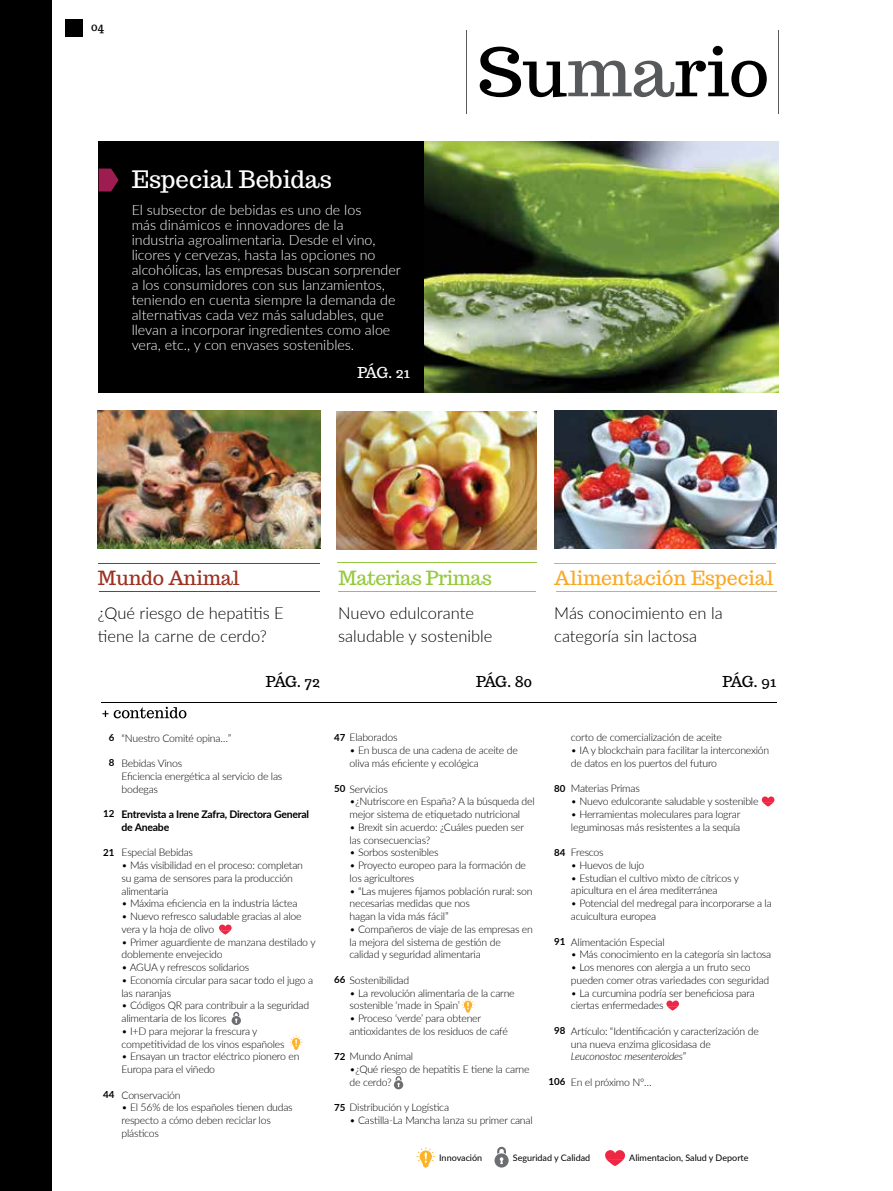
<style>
.page{position:relative;width:893px;height:1191px;background:#fff}
.page>*{position:absolute;margin:0;border:0;box-sizing:border-box;transform-origin:0 0}
.t1{font:24px "Trocchi";color:#fff}
.t2{font:19.5px "Trocchi";color:#faa824}
.t3{font:19.5px "Trocchi";letter-spacing:-.02em;color:#95c93d}
.t4{font:19.5px "Trocchi";color:#9c3021}
.t5{font:300 16.5px/22.5px "Lato";color:#000}
.t6{font:15px "Trocchi";letter-spacing:-.075em;color:#000}
.t7{font:15px "Trocchi";color:#fff}
.t8{font:300 14.25px/15px "Lato";color:#fff}
.t9{font:12px "Trocchi";color:#000}
.t10{font:300 10.5px/12.8px "Lato";letter-spacing:-.02em;color:#000}
.t11{font:700 10.5px/12.8px "Lato";letter-spacing:-.02em;color:#000}
.t12{font:700 9.75px "Lato";color:#000}
.t13{font:9px "Lato";color:#000}
.s1{font-weight:700;font-size:9.75px}
.s2{font-style:italic}
</style>
<div class="page">
<img style="left:424px;top:141px;width:354px;height:251px">
<div style="left:0;top:0;width:51px;height:1191px;background:#000"></div>
<svg style="left:480px;top:46px;width:287px;height:51px"></svg>
<hr style="left:466px;top:30px;width:1px;height:83px;background:#58595b">
<hr style="left:778px;top:30px;width:1px;height:83px;background:#58595b">
<hr style="left:101px;top:702px;width:675px;height:1px;background:#000">
<svg style="left:102px;top:707px;width:84px;height:11px"></svg>
<div style="left:99px;top:141px;width:325px;height:251px;background:#000"></div>
<svg style="left:99px;top:168px;width:20px;height:23px"></svg>
<svg style="left:605px;top:1150px;width:20px;height:16px"></svg>
<svg style="left:494px;top:1146px;width:15px;height:21px"></svg>
<svg style="left:417px;top:1147px;width:18px;height:20px"></svg>
<svg style="left:290px;top:1035px;width:12px;height:14px"></svg>
<svg style="left:462px;top:998px;width:12px;height:14px"></svg>
<div style="left:65px;top:19px;width:18px;height:18px;background:#000"></div>
<img style="left:337px;top:411px;width:199px;height:138px">
<img style="left:98px;top:411px;width:222px;height:137px">
<img style="left:554px;top:411px;width:222px;height:137px">
<hr style="left:337px;top:562px;width:199px;height:1px;background:#95c93d">
<hr style="left:98px;top:563px;width:222px;height:1px;background:#9c3021">
<hr style="left:555px;top:563px;width:221px;height:1px;background:#faa824">
<hr style="left:338px;top:590px;width:198px;height:1px;background:#95c93d">
<hr style="left:100px;top:591px;width:220px;height:1px;background:#9c3021">
<hr style="left:556px;top:591px;width:220px;height:1px;background:#faa824">
<svg style="left:219px;top:924px;width:13px;height:10px"></svg>
<svg style="left:762px;top:796px;width:12px;height:10px"></svg>
<svg style="left:666px;top:1000px;width:13px;height:10px"></svg>
<svg style="left:232px;top:1011px;width:9px;height:14px"></svg>
<svg style="left:394px;top:1076px;width:9px;height:13px"></svg>
<p class="t9" style="left:91px;top:19px;width:14px">04</p>
<h1 class="t1" style="left:132px;top:164px;width:202px">Especial Bebidas</h1>
<p class="t8" style="left:132px;top:202px;width:271px">El subsector de bebidas es uno de los<br>más dinámicos e innovadores de la<br>industria agroalimentaria. Desde el vino, licores y cervezas, hasta las opciones no alcohólicas, las empresas buscan sorprender a los consumidores con sus lanzamientos, teniendo en cuenta siempre la demanda de alternativas cada vez más saludables, que llevan a incorporar ingredientes como aloe vera, etc., y con envases sostenibles.</p>
<h3 class="t7" style="left:357px;top:363px;width:54px">PÁG. 21</h3>
<h2 class="t4" style="left:98px;top:565px;width:143px">Mundo Animal</h2>
<h2 class="t3" style="left:338px;top:565px;width:155px">Materias Primas</h2>
<h2 class="t2" style="left:554px;top:565px;width:221px">Alimentación Especial</h2>
<h3 class="t5" style="left:98px;top:601px;width:187px">¿Qué riesgo de hepatitis E tiene la carne de cerdo?</h3>
<h3 class="t6" style="left:266px;top:671px;width:56px">PÁG. 72</h3>
<h3 class="t5" style="left:338px;top:601px;width:156px">Nuevo edulcorante saludable y sostenible</h3>
<h3 class="t6" style="left:476px;top:671px;width:57px">PÁG. 80</h3>
<h3 class="t5" style="left:554px;top:601px;width:170px">Más conocimiento en la categoría sin lactosa</h3>
<h3 class="t6" style="left:723px;top:671px;width:55px">PÁG. 91</h3>
<p class="t10" style="left:122px;top:731px;width:111px">“Nuestro Comité opina…”</p>
<p class="t10" style="left:122px;top:756px;width:162px">Bebidas Vinos<br>Eficiencia energética al servicio de las bodegas</p>
<p class="t11" style="left:122px;top:807px;width:189px">Entrevista a Irene Zafra, Directora General de Aneabe</p>
<p class="t10" style="left:122px;top:845px;width:73px">Especial Bebidas</p>
<p class="t10" style="left:122px;top:858px;width:183px">• Más visibilidad en el proceso: completan su gama de sensores para la producción alimentaria</p>
<p class="t10" style="left:122px;top:896px;width:177px">• Máxima eficiencia en la industria láctea</p>
<p class="t10" style="left:122px;top:909px;width:182px">• Nuevo refresco saludable gracias al aloe vera y la hoja de olivo</p>
<p class="t10" style="left:122px;top:935px;width:196px">• Primer aguardiente de manzana destilado y doblemente envejecido</p>
<p class="t10" style="left:122px;top:960px;width:129px">• AGUA y refrescos solidarios</p>
<p class="t10" style="left:122px;top:973px;width:193px">• Economía circular para sacar todo el jugo a las naranjas</p>
<p class="t10" style="left:122px;top:998px;width:189px">• Códigos QR para contribuir a la seguridad alimentaria de los licores</p>
<p class="t10" style="left:122px;top:1024px;width:165px">• I+D para mejorar la frescura y competitividad de los vinos españoles</p>
<p class="t10" style="left:122px;top:1049px;width:179px">• Ensayan un tractor eléctrico pionero en<br>Europa para el viñedo</p>
<p class="t10" style="left:122px;top:1088px;width:61px">Conservación</p>
<p class="t10" style="left:122px;top:1100px;width:173px">• El 56% de los españoles tienen dudas respecto a cómo deben reciclar los plásticos</p>
<p class="t12" style="left:109px;top:730px;width:7px">6</p>
<p class="t12" style="left:109px;top:755px;width:7px">8</p>
<p class="t12" style="left:103px;top:806px;width:13px">12</p>
<p class="t12" style="left:103px;top:845px;width:13px">21</p>
<p class="t12" style="left:103px;top:1087px;width:13px">44</p>
<p class="t10" style="left:334px;top:731px;width:65px"><span class="s1">47</span> Elaborados</p>
<p class="t10" style="left:350px;top:743px;width:170px">• En busca de una cadena de aceite de oliva más eficiente y ecológica</p>
<p class="t10" style="left:334px;top:782px;width:55px"><span class="s1">50</span> Servicios</p>
<p class="t10" style="left:350px;top:794px;width:187px">•¿Nutriscore en España? A la búsqueda del mejor sistema de etiquetado nutricional</p>
<p class="t10" style="left:350px;top:820px;width:176px">• Brexit sin acuerdo: ¿Cuáles pueden ser las consecuencias?</p>
<p class="t10" style="left:350px;top:845px;width:91px">• Sorbos sostenibles</p>
<p class="t10" style="left:350px;top:858px;width:178px">• Proyecto europeo para la formación de los agricultores</p>
<p class="t10" style="left:350px;top:884px;width:185px">• “Las mujeres fijamos población rural: son necesarias medidas que nos<br>hagan la vida más fácil”</p>
<p class="t10" style="left:350px;top:922px;width:185px">• Compañeros de viaje de las empresas en la mejora del sistema de gestión de calidad y seguridad alimentaria</p>
<p class="t10" style="left:334px;top:973px;width:77px"><span class="s1">66</span> Sostenibilidad</p>
<p class="t10" style="left:350px;top:986px;width:167px">• La revolución alimentaria de la carne sostenible ‘made in Spain’</p>
<p class="t10" style="left:350px;top:1011px;width:160px">• Proceso ‘verde’ para obtener antioxidantes de los residuos de café</p>
<p class="t10" style="left:334px;top:1049px;width:81px"><span class="s1">72</span> Mundo Animal</p>
<p class="t10" style="left:350px;top:1062px;width:182px">•¿Qué riesgo de hepatitis E tiene la carne de cerdo?</p>
<p class="t10" style="left:334px;top:1100px;width:117px"><span class="s1">75</span> Distribución y Logística</p>
<p class="t10" style="left:350px;top:1113px;width:185px">• Castilla-La Mancha lanza su primer canal</p>
<p class="t10" style="left:571px;top:731px;width:153px">corto de comercialización de aceite</p>
<p class="t10" style="left:571px;top:743px;width:200px">• IA y blockchain para facilitar la interconexión de datos en los puertos del futuro</p>
<p class="t10" style="left:571px;top:782px;width:70px">Materias Primas</p>
<p class="t10" style="left:571px;top:794px;width:189px">• Nuevo edulcorante saludable y sostenible</p>
<p class="t10" style="left:571px;top:807px;width:171px">• Herramientas moleculares para lograr leguminosas más resistentes a la sequía</p>
<p class="t10" style="left:571px;top:845px;width:34px">Frescos</p>
<p class="t10" style="left:571px;top:858px;width:75px">• Huevos de lujo</p>
<p class="t10" style="left:571px;top:871px;width:170px">• Estudian el cultivo mixto de cítricos y apicultura en el área mediterránea</p>
<p class="t10" style="left:571px;top:896px;width:202px">• Potencial del medregal para incorporarse a la acuicultura europea</p>
<p class="t10" style="left:571px;top:935px;width:95px">Alimentación Especial</p>
<p class="t10" style="left:571px;top:947px;width:202px">• Más conocimiento en la categoría sin lactosa</p>
<p class="t10" style="left:571px;top:960px;width:200px">• Los menores con alergia a un fruto seco pueden comer otras variedades con seguridad</p>
<p class="t10" style="left:571px;top:986px;width:185px">• La curcumina podría ser beneficiosa para ciertas enfermedades</p>
<p class="t10" style="left:571px;top:1024px;width:189px">Artículo: “Identificación y caracterización de una nueva enzima glicosidasa de<br><span class="s2">Leuconostoc mesenteroides</span>”</p>
<p class="t10" style="left:571px;top:1075px;width:82px">En el próximo Nº…</p>
<p class="t12" style="left:554px;top:781px;width:13px">80</p>
<p class="t12" style="left:554px;top:845px;width:13px">84</p>
<p class="t12" style="left:554px;top:934px;width:13px">91</p>
<p class="t12" style="left:554px;top:1023px;width:13px">98</p>
<p class="t12" style="left:549px;top:1074px;width:18px">106</p>
<p class="t13" style="left:439px;top:1151px;width:45px">Innovación</p>
<p class="t13" style="left:513px;top:1151px;width:79px">Seguridad y Calidad</p>
<p class="t13" style="left:629px;top:1151px;width:121px">Alimentacion, Salud y Deporte</p>
</div>
